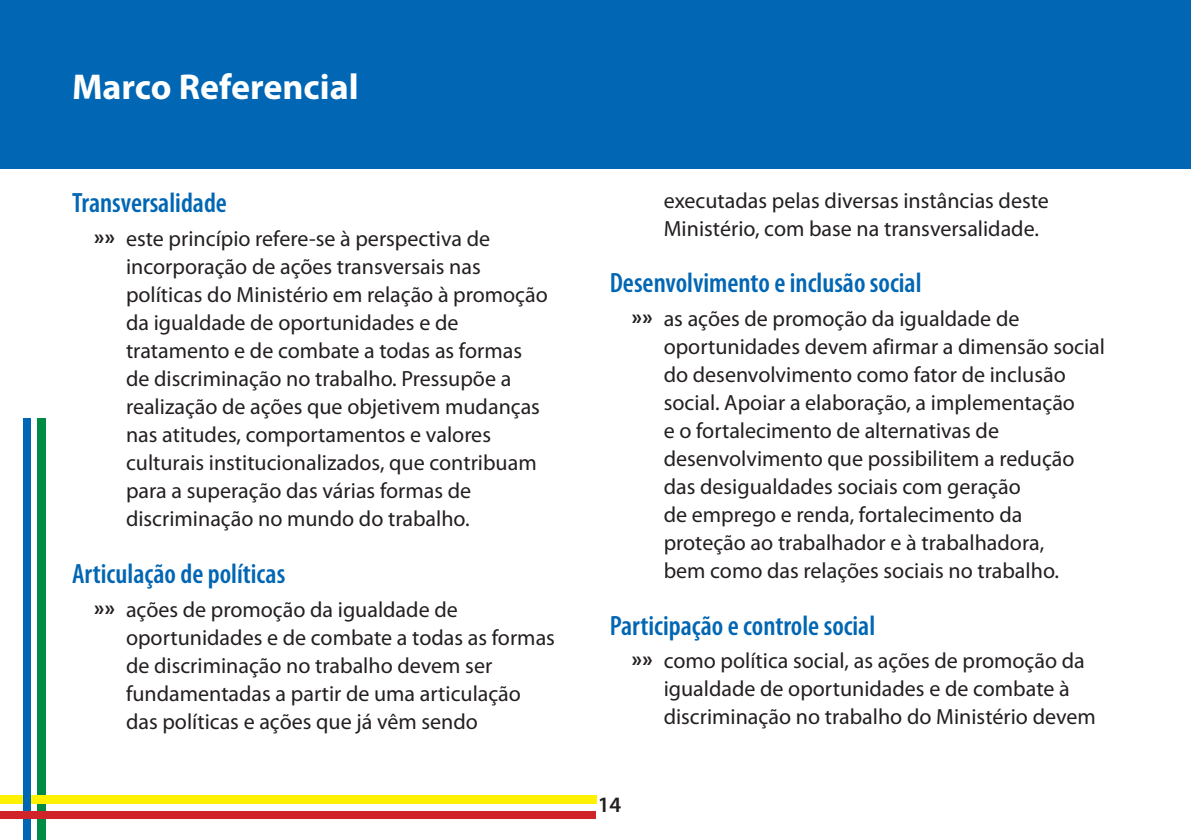
<style>
.page{position:relative;width:1191px;height:840px;background:#fff}
.page>*{position:absolute;margin:0;border:0;box-sizing:border-box;transform-origin:0 0}
.t1{font:700 36px "Myriad Pro";color:#fff}
.t2{font:600 condensed 28px "Myriad Pro";color:#0166b3}
.t3{font:22px/28px "Myriad Pro";color:#231f20}
.t4{font:600 22px "Myriad Pro";color:#231f20}
.s1{font-weight:700}
</style>
<div class="page">
<div style="left:38px;top:418px;width:8px;height:421px;background:#008b43"></div>
<div style="left:0;top:794px;width:596px;height:8px;background:#fff101"></div>
<div style="left:23px;top:418px;width:8px;height:421px;background:#0166b3"></div>
<div style="left:0;top:811px;width:596px;height:7px;background:#d1232a"></div>
<div style="left:0;top:0;width:1191px;height:169px;background:#0166b3"></div>
<h1 class="t1" style="left:72px;top:67px;width:288px">Marco Referencial</h1>
<p class="t2" style="left:72px;top:188px;width:156px">Transversalidade</p>
<p class="t3" style="left:126px;top:225px;width:423px;text-indent:-32px"><span class="s1">»»</span> este princípio refere-se à perspectiva de incorporação de ações transversais nas políticas do Ministério em relação à promoção da igualdade de oportunidades e de tratamento e de combate a todas as formas de discriminação no trabalho. Pressupõe a realização de ações que objetivem mudanças nas atitudes, comportamentos e valores culturais institucionalizados, que contribuam para a superação das várias formas de discriminação no mundo do trabalho.</p>
<p class="t2" style="left:72px;top:558px;width:215px">Articulação de políticas</p>
<p class="t3" style="left:126px;top:595px;width:430px;text-indent:-32px"><span class="s1">»»</span> ações de promoção da igualdade de oportunidades e de combate a todas as formas de discriminação no trabalho devem ser fundamentadas a partir de uma articulação das políticas e ações que já vêm sendo</p>
<p class="t3" style="left:663px;top:187px;width:387px">executadas pelas diversas instâncias deste<br>Ministério, com base na transversalidade.</p>
<p class="t2" style="left:609px;top:267px;width:313px">Desenvolvimento e inclusão social</p>
<p class="t3" style="left:663px;top:305px;width:443px;text-indent:-32px"><span class="s1">»»</span> as ações de promoção da igualdade de oportunidades devem afirmar a dimensão social do desenvolvimento como fator de inclusão social. Apoiar a elaboração, a implementação<br>e o fortalecimento de alternativas de desenvolvimento que possibilitem a redução das desigualdades sociais com geração<br>de emprego e renda, fortalecimento da proteção ao trabalhador e à trabalhadora,<br>bem como das relações sociais no trabalho.</p>
<p class="t2" style="left:609px;top:609px;width:267px">Participação e controle social</p>
<p class="t3" style="left:663px;top:647px;width:434px;text-indent:-32px"><span class="s1">»»</span> como política social, as ações de promoção da igualdade de oportunidades e de combate à discriminação no trabalho do Ministério devem</p>
<p class="t4" style="left:598px;top:791px;width:25px">14</p>
</div>
